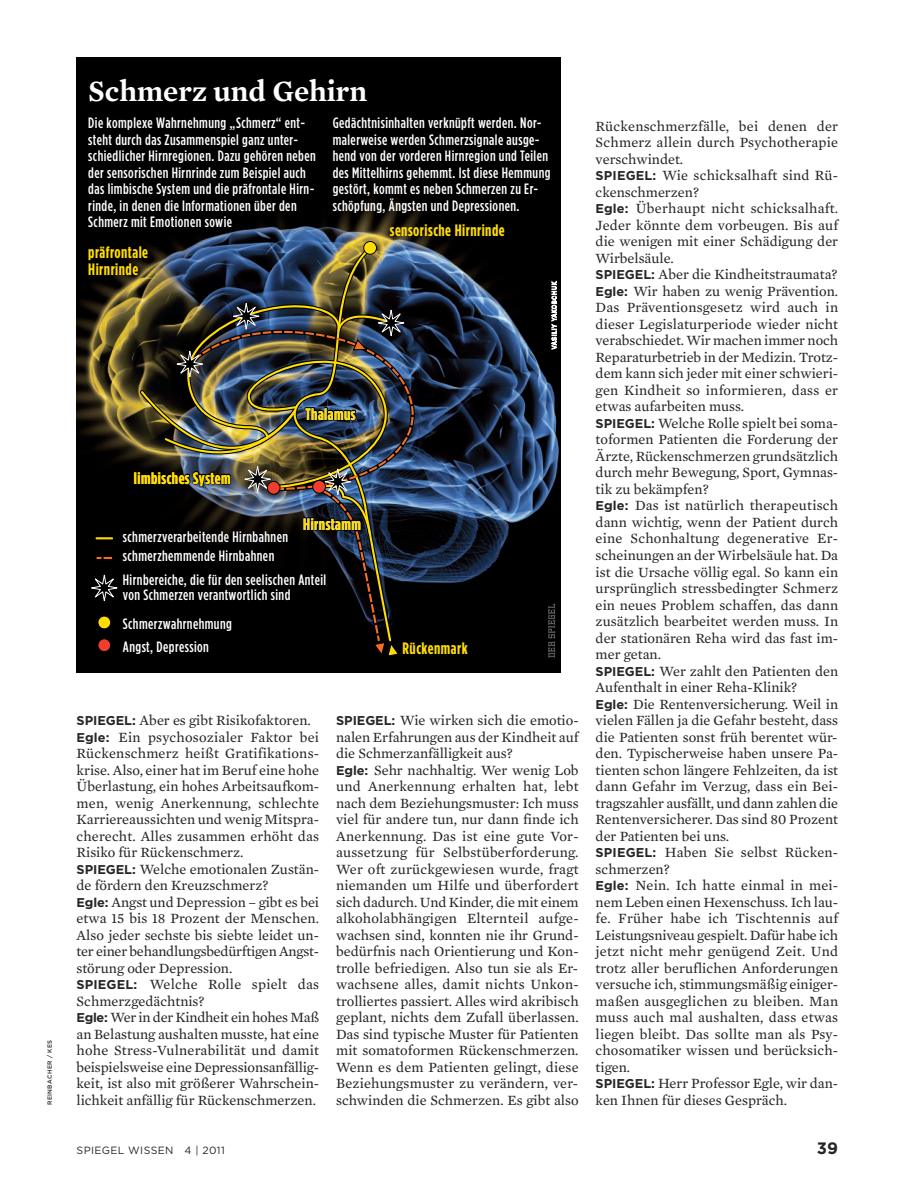
<style>
.page{position:relative;width:902px;height:1191px;background:#fff}
.page>*{position:absolute;margin:0;border:0;box-sizing:border-box;transform-origin:0 0}
.t1{font:600 30px "Mercury Text G2";color:#fff}
.t2{font:700 16.5px/16.5px "Gotham Condensed";letter-spacing:.03em;color:#ffdd01}
.t3{font:700 16.5px "Gotham";color:#272627}
.t4{font:500 15px/16.5px "Gotham Condensed";letter-spacing:.03em;color:#fff}
.t5{font:14.4px/16.5px "Mercury Text G2";color:#272627}
.t6{font:10.5px "Gotham";letter-spacing:.035em;color:#272627}
.t7{font:500 6px "Gotham";letter-spacing:.05em;color:#272627}
.s1{font-family:"Gotham";font-weight:700;font-size:12.75px}
</style>
<div class="page">
<div style="left:77px;top:58px;width:483px;height:615px;background:#000"></div>
<img style="left:77px;top:197px;width:482px;height:407px">
<svg style="left:551px;top:281px;width:6px;height:68px"></svg>
<div style="left:98px;top:616px;width:13px;height:13px;background:#ffdd01;border-radius:50%"></div>
<div style="left:97px;top:615px;width:14px;height:14px;border:1px solid #000;border-radius:50%"></div>
<svg style="left:363px;top:241px;width:13px;height:13px"></svg>
<div style="left:363px;top:241px;width:14px;height:14px;border:1px solid #000;border-radius:50%"></div>
<div style="left:98px;top:639px;width:13px;height:12px;background:#ef3e2e;border-radius:50%"></div>
<div style="left:97px;top:638px;width:14px;height:14px;border:1px solid #000;border-radius:50%"></div>
<svg style="left:96px;top:537px;width:16px;height:2px"></svg>
<svg style="left:96px;top:557px;width:16px;height:2px"></svg>
<svg style="left:87px;top:574px;width:35px;height:30px"></svg>
<svg style="left:548px;top:604px;width:7px;height:53px"></svg>
<img style="left:134px;top:244px;width:286px;height:412px">
<p class="t7" style="left:48px;top:1104px;width:66px;rotate:-90deg">REINBACHER / KES</p>
<h1 class="t1" style="left:88px;top:73px;width:280px">Schmerz und Gehirn</h1>
<p class="t4" style="left:88px;top:116px;width:229px">Die komplexe Wahrnehmung „Schmerz“ ent&shy;steht durch das Zusammenspiel ganz unter&shy;schiedlicher Hirnregionen. Dazu gehören neben der sensorischen Hirnrinde zum Beispiel auch das limbische System und die präfrontale Hirn&shy;rinde, in denen die Informationen über den Schmerz mit Emotionen sowie</p>
<p class="t2" style="left:88px;top:245px;width:61px">präfrontale<br>Hirnrinde</p>
<p class="t4" style="left:332px;top:116px;width:219px">Gedächtnisinhalten verknüpft werden. Nor&shy;malerweise werden Schmerzsignale ausge&shy;hend von der vorderen Hirnregion und Teilen des Mittelhirns gehemmt. Ist diese Hemmung gestört, kommt es neben Schmerzen zu Er&shy;schöpfung, Ängsten und Depressionen.</p>
<p class="t2" style="left:390px;top:223px;width:116px">sensorische Hirnrinde</p>
<p class="t2" style="left:134px;top:470px;width:98px">limbisches System</p>
<p class="t2" style="left:305px;top:406px;width:52px">Thalamus</p>
<p class="t2" style="left:303px;top:517px;width:59px">Hirnstamm</p>
<p class="t4" style="left:123px;top:529px;width:167px">schmerzverarbeitende Hirnbahnen</p>
<p class="t4" style="left:123px;top:573px;width:205px;line-height:15px">Hirnbereiche, die für den seelischen Anteil von Schmerzen verantwortlich sind</p>
<p class="t4" style="left:123px;top:549px;width:153px">schmerzhemmende Hirnbahnen</p>
<p class="t4" style="left:123px;top:612px;width:110px;line-height:23.5px">Schmerzwahrnehmung<br>Angst, Depression</p>
<p class="t2" style="left:402px;top:641px;width:67px">Rückenmark</p>
<p class="t5" style="left:77px;top:712px;width:244px"><span class="s1">SPIEGEL:</span> Aber es gibt Risikofaktoren.<br><span class="s1">Egle:</span> Ein psychosozialer Faktor bei Rückenschmerz heißt Gratifikations&shy;krise. Also, einer hat im Beruf eine hohe Überlastung, ein hohes Arbeitsaufkom&shy;men, wenig Anerkennung, schlechte Karriereaussichten und wenig Mitspra&shy;cherecht. Alles zusammen erhöht das Risiko für Rückenschmerz.<br><span class="s1">SPIEGEL:</span> Welche emotionalen Zustän&shy;de fördern den Kreuzschmerz?<br><span class="s1">Egle:</span> Angst und Depression – gibt es bei etwa 15 bis 18 Prozent der Menschen.<br>Also jeder sechste bis siebte leidet un&shy;ter einer behandlungsbedürftigen Angst&shy;störung oder Depression.<br><span class="s1">SPIEGEL:</span> Welche Rolle spielt das Schmerzgedächtnis?<br><span class="s1">Egle:</span> Wer in der Kindheit ein hohes Maß an Belastung aushalten musste, hat eine hohe Stress-Vulnerabilität und damit beispielsweise eine Depressionsanfällig&shy;keit, ist also mit größerer Wahrschein&shy;lichkeit anfällig für Rückenschmerzen.</p>
<p class="t5" style="left:336px;top:712px;width:244px"><span class="s1">SPIEGEL:</span> Wie wirken sich die emotio&shy;nalen Erfahrungen aus der Kindheit auf die Schmerzanfälligkeit aus?<br><span class="s1">Egle:</span> Sehr nachhaltig. Wer wenig Lob und Anerkennung erhalten hat, lebt nach dem Beziehungsmuster: Ich muss viel für andere tun, nur dann finde ich Anerkennung. Das ist eine gute Vor&shy;aussetzung für Selbstüberforderung.<br>Wer oft zurückgewiesen wurde, fragt niemanden um Hilfe und überfordert sich dadurch. Und Kinder, die mit einem alkoholabhängigen Elternteil aufge&shy;wachsen sind, konnten nie ihr Grund&shy;bedürfnis nach Orientierung und Kon&shy;trolle befriedigen. Also tun sie als Er&shy;wachsene alles, damit nichts Unkon&shy;trolliertes passiert. Alles wird akribisch geplant, nichts dem Zufall überlassen.<br>Das sind typische Muster für Patienten mit somatoformen Rückenschmerzen.<br>Wenn es dem Patienten gelingt, diese Beziehungsmuster zu verändern, ver&shy;schwinden die Schmerzen. Es gibt also</p>
<p class="t5" style="left:595px;top:118px;width:244px">Rückenschmerzfälle, bei denen der Schmerz allein durch Psychotherapie verschwindet.<br><span class="s1">SPIEGEL:</span> Wie schicksalhaft sind Rü&shy;ckenschmerzen?<br><span class="s1">Egle:</span> Überhaupt nicht schicksalhaft.<br>Jeder könnte dem vorbeugen. Bis auf die wenigen mit einer Schädigung der Wirbelsäule.<br><span class="s1">SPIEGEL:</span> Aber die Kindheitstraumata?<br><span class="s1">Egle:</span> Wir haben zu wenig Prävention.<br>Das Präventionsgesetz wird auch in dieser Legislaturperiode wieder nicht verabschiedet. Wir machen immer noch Reparaturbetrieb in der Medizin. Trotz&shy;dem kann sich jeder mit einer schwieri&shy;gen Kindheit so informieren, dass er etwas aufarbeiten muss.<br><span class="s1">SPIEGEL:</span> Welche Rolle spielt bei soma&shy;toformen Patienten die Forderung der Ärzte, Rückenschmerzen grundsätzlich durch mehr Bewegung, Sport, Gymnas&shy;tik zu bekämpfen?<br><span class="s1">Egle:</span> Das ist natürlich therapeutisch dann wichtig, wenn der Patient durch eine Schonhaltung degenerative Er&shy;scheinungen an der Wirbelsäule hat. Da ist die Ursache völlig egal. So kann ein ursprünglich stressbedingter Schmerz ein neues Problem schaffen, das dann zusätzlich bearbeitet werden muss. In der stationären Reha wird das fast im&shy;mer getan.<br><span class="s1">SPIEGEL:</span> Wer zahlt den Patienten den Aufenthalt in einer Reha-Klinik?<br><span class="s1">Egle:</span> Die Rentenversicherung. Weil in vielen Fällen ja die Gefahr besteht, dass die Patienten sonst früh berentet wür&shy;den. Typischerweise haben unsere Pa&shy;tienten schon längere Fehlzeiten, da ist dann Gefahr im Verzug, dass ein Bei&shy;tragszahler ausfällt, und dann zahlen die Rentenversicherer. Das sind 80 Prozent der Patienten bei uns.<br><span class="s1">SPIEGEL:</span> Haben Sie selbst Rücken&shy;schmerzen?<br><span class="s1">Egle:</span> Nein. Ich hatte einmal in mei&shy;nem Leben einen Hexenschuss. Ich lau&shy;fe. Früher habe ich Tischtennis auf Leistungsniveau gespielt. Dafür habe ich jetzt nicht mehr genügend Zeit. Und trotz aller beruflichen Anforderungen versuche ich, stimmungsmäßig einiger&shy;maßen ausgeglichen zu bleiben. Man muss auch mal aushalten, dass etwas liegen bleibt. Das sollte man als Psy&shy;chosomatiker wissen und berücksich&shy;tigen.<br><span class="s1">SPIEGEL:</span> Herr Professor Egle, wir dan-</p>
<p class="t5" style="left:595px;top:1091px;width:193px">ken Ihnen für dieses Gespräch.</p>
<p class="t6" style="left:77px;top:1146px;width:150px">SPIEGEL WISSEN 4 | 2011</p>
<p class="t3" style="left:816px;top:1142px;width:23px">39</p>
</div>
